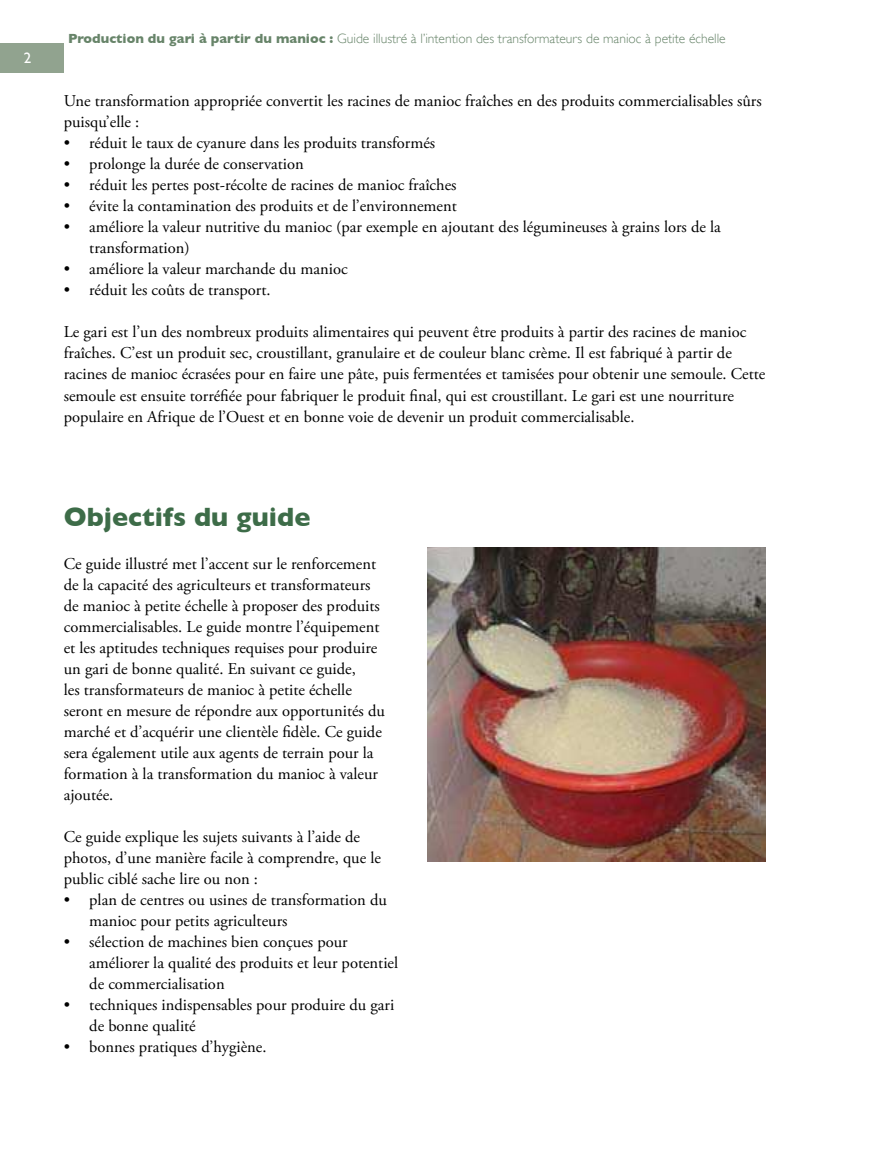
<style>
.page{position:relative;width:893px;height:1149px;background:#fff}
.page>*{position:absolute;margin:0;border:0;box-sizing:border-box;transform-origin:0 0}
.t1{font:700 27px "Gill Sans";color:#3d6c48}
.t2{font:16.5px/21px "Adobe Garamond Pro";color:#000}
.t3{font:15px "Gill Sans";color:#fff}
.t4{font:300 13.5px "Gill Sans";color:#678469}
.s1{font-weight:700}
</style>
<div class="page">
<div style="left:0;top:43px;width:64px;height:29px;background:#91a38f"></div>
<img style="left:427px;top:547px;width:338px;height:314px">
<p class="t3" style="left:24px;top:49px;width:9px">2</p>
<p class="t4" style="left:68px;top:31px;width:659px"><span class="s1">Production du gari à partir du manioc :</span> Guide illustré à l’intention des transformateurs de manioc à petite échelle</p>
<p class="t2" style="left:64px;top:91px;width:699px">Une transformation appropriée convertit les racines de manioc fraîches en des produits commercialisables sûrs puisqu’elle :</p>
<p class="t2" style="left:64px;top:133px;width:373px">• réduit le taux de cyanure dans les produits transformés</p>
<p class="t2" style="left:64px;top:154px;width:241px">• prolonge la durée de conservation</p>
<p class="t2" style="left:64px;top:175px;width:394px">• réduit les pertes post-récolte de racines de manioc fraîches</p>
<p class="t2" style="left:64px;top:196px;width:395px">• évite la contamination des produits et de l’environnement</p>
<p class="t2" style="left:89px;top:217px;width:633px;text-indent:-26px">• améliore la valeur nutritive du manioc (par exemple en ajoutant des légumineuses à grains lors de la transformation)</p>
<p class="t2" style="left:64px;top:259px;width:285px">• améliore la valeur marchande du manioc</p>
<p class="t2" style="left:64px;top:280px;width:208px">• réduit les coûts de transport.</p>
<p class="t2" style="left:64px;top:322px;width:703px">Le gari est l’un des nombreux produits alimentaires qui peuvent être produits à partir des racines de manioc fraîches. C’est un produit sec, croustillant, granulaire et de couleur blanc crème. Il est fabriqué à partir de racines de manioc écrasées pour en faire une pâte, puis fermentées et tamisées pour obtenir une semoule. Cette semoule est ensuite torréiée pour fabriquer le produit inal, qui est croustillant. Le gari est une nourriture populaire en Afrique de l’Ouest et en bonne voie de devenir un produit commercialisable.</p>
<h1 class="t1" style="left:64px;top:501px;width:248px">Objectifs du guide</h1>
<p class="t2" style="left:64px;top:553px;width:323px">Ce guide illustré met l’accent sur le renforcement de la capacité des agriculteurs et transformateurs de manioc à petite échelle à proposer des produits commercialisables. Le guide montre l’équipement et les aptitudes techniques requises pour produire un gari de bonne qualité. En suivant ce guide,<br>les transformateurs de manioc à petite échelle seront en mesure de répondre aux opportunités du marché et d’acquérir une clientèle idèle. Ce guide sera également utile aux agents de terrain pour la formation à la transformation du manioc à valeur ajoutée.</p>
<p class="t2" style="left:64px;top:826px;width:319px">Ce guide explique les sujets suivants à l’aide de photos, d’une manière facile à comprendre, que le public ciblé sache lire ou non :</p>
<p class="t2" style="left:89px;top:889px;width:299px;text-indent:-26px">• plan de centres ou usines de transformation du manioc pour petits agriculteurs</p>
<p class="t2" style="left:89px;top:931px;width:310px;text-indent:-26px">• sélection de machines bien conçues pour améliorer la qualité des produits et leur potentiel de commercialisation</p>
<p class="t2" style="left:89px;top:994px;width:306px;text-indent:-26px">• techniques indispensables pour produire du gari de bonne qualité</p>
<p class="t2" style="left:64px;top:1036px;width:204px">• bonnes pratiques d’hygiène.</p>
</div>
